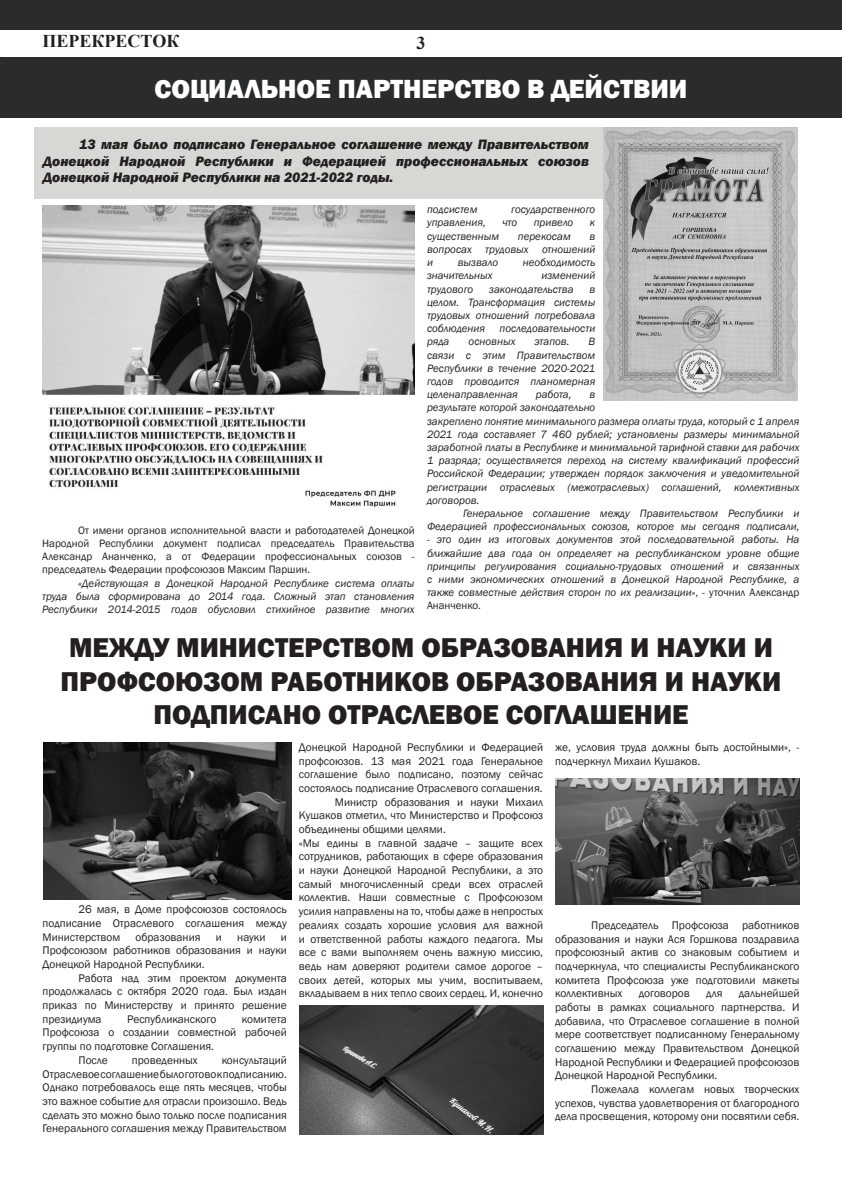
<style>
.page{position:relative;width:842px;height:1191px;background:#fff}
.page>*{position:absolute;margin:0;border:0;box-sizing:border-box;transform-origin:0 0}
.Стиль_абзаца_2{font:800 28px/33.6px "Franklin Gothic";color:#231f20;text-align:center}
.t1{font:800 27px "Franklin Gothic";color:#fff}
.t2{font:700 18px "Times New Roman";color:#231f20}
.Стиль_абзаца_2-2{font:italic 800 14px/16.8px "Franklin Gothic";color:#231f20;text-align:justify}
.Стиль_абзаца_2-3{font:11.4px/13.7px "Franklin Gothic";color:#231f20;text-align:justify}
.Стиль_абзаца_2-4{font:italic 11px/13.2px "Franklin Gothic";color:#231f20;text-align:justify}
.Стиль_абзаца_2-5{font:11px/13.2px "Franklin Gothic";color:#231f20;text-align:justify}
.s1{font-style:normal}
</style>
<div class="page">
<div style="left:34px;top:127px;width:570px;height:71px;background:#d7d7d4"></div>
<div style="left:0;top:0;width:842px;height:30px;background:#292b2d"></div>
<div style="left:0;top:57px;width:842px;height:61px;background:#292b2d"></div>
<img style="left:300px;top:1005px;width:243px;height:129px">
<img style="left:43px;top:206px;width:372px;height:302px">
<img style="left:43px;top:743px;width:248px;height:156px">
<img style="left:555px;top:778px;width:244px;height:127px">
<img style="left:603px;top:127px;width:194px;height:274px">
<p class="t2" style="left:43px;top:28px;width:138px">ПЕРЕКРЕСТОК</p>
<p class="t2" style="left:416px;top:30px;width:10px">3</p>
<p class="t1" style="left:154px;top:71px;width:534px">СОЦИАЛЬНОЕ ПАРТНЕРСТВО В ДЕЙСТВИИ</p>
<p class="Стиль_абзаца_2-2" style="left:43px;top:136px;width:547px;text-indent:36px">13 мая было подписано Генеральное соглашение между Правительством Донецкой Народной Республики и Федерацией профессиональных союзов Донецкой Народной Республики на 2021-2022 годы.</p>
<p class="Стиль_абзаца_2-4" style="left:427px;top:203px;width:52px">подсистем</p>
<p class="Стиль_абзаца_2-4" style="left:511px;top:203px;width:86px">государственного</p>
<p class="Стиль_абзаца_2-4" style="left:427px;top:216px;width:60px">управления,</p>
<p class="Стиль_абзаца_2-4" style="left:502px;top:216px;width:16px">что</p>
<p class="Стиль_абзаца_2-4" style="left:534px;top:216px;width:41px">привело</p>
<p class="Стиль_абзаца_2-4" style="left:590px;top:216px;width:7px">к</p>
<p class="Стиль_абзаца_2-4" style="left:427px;top:230px;width:74px">существенным</p>
<p class="Стиль_абзаца_2-4" style="left:518px;top:230px;width:55px">перекосам</p>
<p class="Стиль_абзаца_2-4" style="left:427px;top:230px;width:170px;text-indent:163px">в вопросах трудовых отношений и</p>
<p class="Стиль_абзаца_2-4" style="left:458px;top:256px;width:42px">вызвало</p>
<p class="Стиль_абзаца_2-4" style="left:523px;top:256px;width:74px">необходимость</p>
<p class="Стиль_абзаца_2-4" style="left:427px;top:269px;width:67px">значительных</p>
<p class="Стиль_абзаца_2-4" style="left:541px;top:269px;width:55px">изменений</p>
<p class="Стиль_абзаца_2-4" style="left:427px;top:282px;width:48px">трудового</p>
<p class="Стиль_абзаца_2-4" style="left:489px;top:282px;width:86px">законодательства</p>
<p class="Стиль_абзаца_2-4" style="left:427px;top:282px;width:170px;text-indent:163px">в целом. Трансформация системы трудовых отношений потребовала соблюдения</p>
<p class="Стиль_абзаца_2-4" style="left:500px;top:322px;width:97px">последовательности</p>
<p class="Стиль_абзаца_2-4" style="left:427px;top:335px;width:170px;text-indent:162px">В связи с этим Правительством Республики в течение 2020-2021 годов проводится планомерная целенаправленная</p>
<p class="Стиль_абзаца_2-4" style="left:427px;top:335px;width:24px">ряда</p>
<p class="Стиль_абзаца_2-4" style="left:469px;top:335px;width:48px">основных</p>
<p class="Стиль_абзаца_2-4" style="left:534px;top:335px;width:37px">этапов.</p>
<p class="Стиль_абзаца_2-4" style="left:536px;top:388px;width:37px">работа,</p>
<p class="Стиль_абзаца_2-4" style="left:427px;top:388px;width:374px;text-align:left;text-indent:163px">в<br>результате которой законодательно<br>закреплено понятие минимального размера оплаты труда, который с 1 апреля 2021 года составляет 7 460 рублей; установлены размеры минимальной заработной платы в Республике и минимальной тарифной ставки для рабочих 1 разряда; осуществляется переход на систему квалификаций профессий Российской Федерации; утвержден порядок заключения и уведомительной регистрации отраслевых (межотраслевых) соглашений, коллективных договоров.</p>
<p class="Стиль_абзаца_2-4" style="left:427px;top:507px;width:374px;text-align:right">Генеральное соглашение между Правительством Республики и<br>Федерацией профессиональных союзов, которое мы сегодня подписали,</p>
<p class="Стиль_абзаца_2-4" style="left:427px;top:533px;width:374px">- это один из итоговых документов этой последовательной работы. На ближайшие два года он определяет на республиканском уровне общие принципы регулирования социально-трудовых отношений и связанных с ними экономических отношений в Донецкой Народной Республике, а также совместные действия сторон по их реализации»<span class="s1">, - уточнил Александр Ананченко.</span></p>
<p class="Стиль_абзаца_2-5" style="left:42px;top:524px;width:374px;text-indent:36px">От имени органов исполнительной власти и работодателей Донецкой Народной Республики документ подписал председатель Правительства Александр Ананченко, а от Федерации профессиональных союзов - председатель Федерации профсоюзов Максим Паршин.</p>
<p class="Стиль_абзаца_2-4" style="left:42px;top:576px;width:374px;text-indent:36px">«Действующая в Донецкой Народной Республике система оплаты труда была сформирована до 2014 года. Сложный этап становления Республики 2014-2015 годов обусловил стихийное развитие многих</p>
<p class="Стиль_абзаца_2" style="left:61px;top:630px;width:722px">МЕЖДУ МИНИСТЕРСТВОМ ОБРАЗОВАНИЯ И НАУКИ И<br>ПРОФСОЮЗОМ РАБОТНИКОВ ОБРАЗОВАНИЯ И НАУКИ<br>ПОДПИСАНО ОТРАСЛЕВОЕ СОГЛАШЕНИЕ</p>
<p class="Стиль_абзаца_2-3" style="left:43px;top:903px;width:246px;text-indent:36px">26 мая, в Доме профсоюзов состоялось подписание Отраслевого соглашения между Министерством</p>
<p class="Стиль_абзаца_2-3" style="left:136px;top:930px;width:66px">образования</p>
<p class="Стиль_абзаца_2-3" style="left:216px;top:930px;width:8px">и</p>
<p class="Стиль_абзаца_2-3" style="left:237px;top:930px;width:30px">науки</p>
<p class="Стиль_абзаца_2-3" style="left:43px;top:930px;width:246px;text-indent:238px">и Профсоюзом работников образования и науки Донецкой Народной Республики.</p>
<p class="Стиль_абзаца_2-3" style="left:43px;top:971px;width:246px;text-indent:36px">Работа над этим проектом документа продолжалась с октября 2020 года. Был издан приказ по Министерству и принято решение президиума</p>
<p class="Стиль_абзаца_2-3" style="left:127px;top:1012px;width:91px">Республиканского</p>
<p class="Стиль_абзаца_2-3" style="left:43px;top:1012px;width:246px;text-indent:199px">комитета Профсоюза о создании совместной рабочей группы по подготовке Соглашения.</p>
<p class="Стиль_абзаца_2-3" style="left:79px;top:1053px;width:31px">После</p>
<p class="Стиль_абзаца_2-3" style="left:132px;top:1053px;width:68px">проведенных</p>
<p class="Стиль_абзаца_2-3" style="left:43px;top:1053px;width:246px;text-indent:179px">консультаций Отраслевое соглашение было готово к подписанию.<br>Однако потребовалось еще пять месяцев, чтобы это важное событие для отрасли произошло. Ведь сделать это можно было только после подписания Генерального соглашения между Правительством</p>
<p class="Стиль_абзаца_2-3" style="left:299px;top:740px;width:246px">Донецкой Народной Республики и Федерацией профсоюзов. 13 мая 2021 года Генеральное соглашение было подписано, поэтому сейчас состоялось подписание Отраслевого соглашения.</p>
<p class="Стиль_абзаца_2-3" style="left:299px;top:795px;width:246px;text-indent:36px">Министр образования и науки Михаил Кушаков отметил, что Министерство и Профсоюз объединены общими целями.</p>
<p class="Стиль_абзаца_2-3" style="left:299px;top:836px;width:246px">«Мы едины в главной задаче – защите всех сотрудников, работающих в сфере образования и науки Донецкой Народной Республики, а это самый многочисленный среди всех отраслей коллектив. Наши совместные с Профсоюзом усилия направлены на то, чтобы даже в непростых реалиях создать хорошие условия для важной и ответственной работы каждого педагога. Мы все с вами выполняем очень важную миссию, ведь нам доверяют родители самое дорогое – своих детей, которых мы учим, воспитываем, вкладываем в них тепло своих сердец. И, конечно</p>
<p class="Стиль_абзаца_2-3" style="left:555px;top:740px;width:246px">же, условия труда должны быть достойными», - подчеркнул Михаил Кушаков.</p>
<p class="Стиль_абзаца_2-3" style="left:555px;top:918px;width:246px;text-indent:36px">Председатель Профсоюза работников образования и науки Ася Горшкова поздравила профсоюзный актив со знаковым событием и подчеркнула, что специалисты Республиканского комитета Профсоюза уже подготовили макеты коллективных</p>
<p class="Стиль_абзаца_2-3" style="left:555px;top:986px;width:246px;text-indent:184px">дальнейшей работы в рамках социального партнерства. И добавила, что Отраслевое соглашение в полной мере соответствует подписанному Генеральному соглашению между Правительством Донецкой Народной Республики и Федерацией профсоюзов Донецкой Народной Республики.</p>
<p class="Стиль_абзаца_2-3" style="left:555px;top:1082px;width:246px;text-indent:36px">Пожелала коллегам новых творческих успехов, чувства удовлетворения от благородного дела просвещения, которому они посвятили себя.</p>
<p class="Стиль_абзаца_2-3" style="left:639px;top:986px;width:53px">договоров</p>
<p class="Стиль_абзаца_2-3" style="left:706px;top:986px;width:18px">для</p>
</div>
